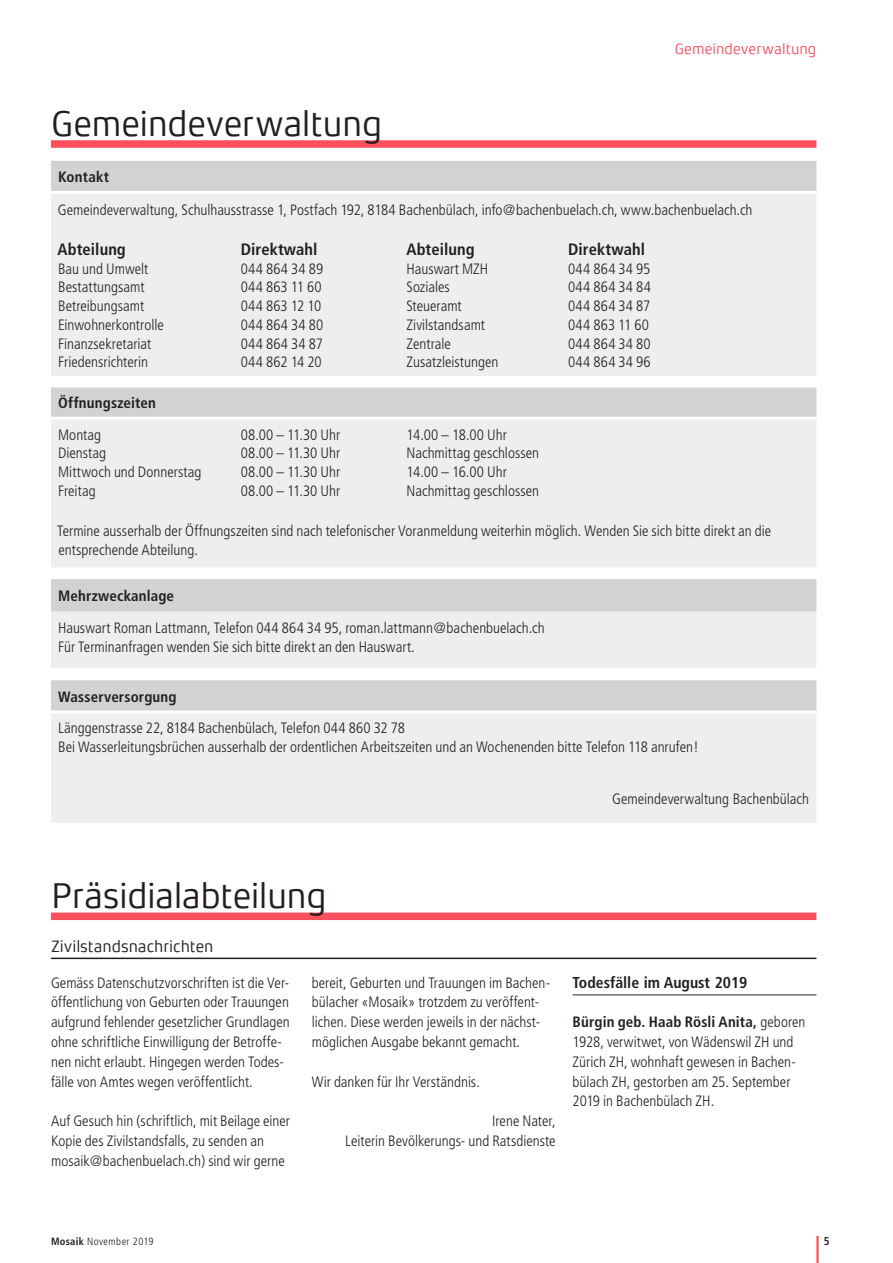
<style>
.page{position:relative;width:893px;height:1263px;background:#fff}
.page>*{position:absolute;margin:0;border:0;box-sizing:border-box;transform-origin:0 0}
.t1{font:36px "Xenois Sans Pro";letter-spacing:-.015em;color:#231f20}
.t2{font:700 condensed 16.5px "Frutiger";letter-spacing:.005em;color:#231f20}
.t3{font:16.5px "Xenois Sans Pro";letter-spacing:-.01em;color:#231f20}
.t4{font:700 condensed 15.75px "Frutiger";color:#231f20}
.t5{font:300 condensed 15px/19.8px "Frutiger";color:#231f20}
.t6{font:700 condensed 15px "Frutiger";letter-spacing:.01em;color:#231f20}
.t7{font:15px "Xenois Sans Pro";letter-spacing:-.005em;color:#fc4f5e}
.t8{font:300 condensed 15px "Frutiger";letter-spacing:.02em;color:#231f20}
.t9{font:700 condensed 11.25px "Frutiger";color:#231f20}
.t10{font:300 condensed 10.5px "Frutiger";letter-spacing:.045em;color:#231f20}
.s1{font-weight:700}
</style>
<div class="page">
<hr style="left:816px;top:1236px;width:3px;height:27px;background:#fc4f5e">
<div style="left:51px;top:579px;width:765px;height:33px;background:#d1d2d4"></div>
<svg style="left:51px;top:612px;width:765px;height:211px;background:#e9e9ea"></svg>
<div style="left:51px;top:668px;width:765px;height:12px;background:#fff"></div>
<hr style="left:51px;top:710px;width:765px;height:3px;background:#fff">
<div style="left:51px;top:140px;width:765px;height:8px;background:#fc4f5e"></div>
<div style="left:51px;top:161px;width:765px;height:30px;background:#d1d2d4"></div>
<svg style="left:51px;top:194px;width:765px;height:373px;background:#ebebec"></svg>
<div style="left:51px;top:377px;width:765px;height:9px;background:#fff"></div>
<hr style="left:51px;top:376px;width:765px;height:3px;background:#fff">
<hr style="left:51px;top:385px;width:765px;height:3px;background:#fff">
<hr style="left:51px;top:417px;width:765px;height:3px;background:#fff">
<hr style="left:573px;top:994px;width:243px;height:1px;background:#231f20">
<div style="left:51px;top:912px;width:765px;height:8px;background:#fc4f5e"></div>
<hr style="left:51px;top:957px;width:765px;height:2px;background:#231f20">
<p class="t7" style="left:675px;top:40px;width:143px">Gemeindeverwaltung</p>
<h1 class="t1" style="left:51px;top:103px;width:333px">Gemeindeverwaltung</h1>
<p class="t6" style="left:58px;top:168px;width:52px">Kontakt</p>
<p class="t5" style="left:58px;top:200px;width:696px">Gemeindeverwaltung, Schulhausstrasse 1, Postfach 192, 8184 Bachenbülach, info@bachenbuelach.ch, www.bachenbuelach.ch</p>
<p class="t2" style="left:58px;top:239px;width:70px">Abteilung</p>
<p class="t2" style="left:241px;top:239px;width:78px">Direktwahl</p>
<p class="t2" style="left:406px;top:239px;width:70px">Abteilung</p>
<p class="t2" style="left:568px;top:239px;width:78px">Direktwahl</p>
<p class="t5" style="left:58px;top:259px;width:92px">Bau und Umwelt</p>
<p class="t5" style="left:241px;top:259px;width:84px">044 864 34 89</p>
<p class="t5" style="left:406px;top:259px;width:83px">Hauswart MZH</p>
<p class="t5" style="left:568px;top:259px;width:84px">044 864 34 95</p>
<p class="t5" style="left:58px;top:277px;width:88px">Bestattungsamt</p>
<p class="t5" style="left:241px;top:277px;width:82px">044 863 11 60</p>
<p class="t5" style="left:406px;top:277px;width:45px">Soziales</p>
<p class="t8" style="left:568px;top:279px;width:84px">044 864 34 84</p>
<p class="t5" style="left:58px;top:296px;width:88px">Betreibungsamt</p>
<p class="t5" style="left:241px;top:296px;width:82px">044 863 12 10</p>
<p class="t5" style="left:406px;top:296px;width:57px">Steueramt</p>
<p class="t5" style="left:568px;top:296px;width:84px">044 864 34 87</p>
<p class="t5" style="left:58px;top:315px;width:107px">Einwohnerkontrolle</p>
<p class="t5" style="left:241px;top:315px;width:84px">044 864 34 80</p>
<p class="t5" style="left:406px;top:315px;width:80px">Zivilstandsamt</p>
<p class="t5" style="left:568px;top:315px;width:82px">044 863 11 60</p>
<p class="t5" style="left:58px;top:334px;width:95px">Finanzsekretariat</p>
<p class="t5" style="left:241px;top:334px;width:84px">044 864 34 87</p>
<p class="t5" style="left:406px;top:334px;width:46px">Zentrale</p>
<p class="t5" style="left:568px;top:334px;width:84px">044 864 34 80</p>
<p class="t5" style="left:58px;top:352px;width:91px">Friedensrichterin</p>
<p class="t5" style="left:241px;top:352px;width:83px">044 862 14 20</p>
<p class="t5" style="left:406px;top:352px;width:93px">Zusatzleistungen</p>
<p class="t5" style="left:568px;top:352px;width:84px">044 864 34 96</p>
<p class="t6" style="left:58px;top:393px;width:99px">Öffnungszeiten</p>
<p class="t5" style="left:58px;top:425px;width:45px">Montag</p>
<p class="t5" style="left:241px;top:425px;width:101px">08.00 – 11.30 Uhr</p>
<p class="t5" style="left:406px;top:425px;width:102px">14.00 – 18.00 Uhr</p>
<p class="t5" style="left:58px;top:443px;width:50px">Dienstag</p>
<p class="t5" style="left:241px;top:443px;width:101px">08.00 – 11.30 Uhr</p>
<p class="t5" style="left:406px;top:443px;width:134px">Nachmittag geschlossen</p>
<p class="t5" style="left:58px;top:462px;width:145px">Mittwoch und Donnerstag</p>
<p class="t5" style="left:241px;top:462px;width:101px">08.00 – 11.30 Uhr</p>
<p class="t5" style="left:406px;top:462px;width:102px">14.00 – 16.00 Uhr</p>
<p class="t5" style="left:58px;top:481px;width:39px">Freitag</p>
<p class="t5" style="left:241px;top:481px;width:101px">08.00 – 11.30 Uhr</p>
<p class="t5" style="left:406px;top:481px;width:134px">Nachmittag geschlossen</p>
<p class="t5" style="left:57px;top:522px;width:716px;line-height:18.8px">Termine ausserhalb der Öffnungszeiten sind nach telefonischer Voranmeldung weiterhin möglich. Wenden Sie sich bitte direkt an die entsprechende Abteilung.</p>
<p class="t6" style="left:58px;top:586px;width:117px">Mehrzweckanlage</p>
<p class="t5" style="left:58px;top:619px;width:488px;line-height:18.8px">Hauswart Roman Lattmann, Telefon 044 864 34 95, roman.lattmann@bachenbuelach.ch<br>Für Terminanfragen wenden Sie sich bitte direkt an den Hauswart.</p>
<p class="t6" style="left:58px;top:688px;width:120px">Wasserversorgung</p>
<p class="t5" style="left:58px;top:719px;width:642px;line-height:18.8px">Länggenstrasse 22, 8184 Bachenbülach, Telefon 044 860 32 78<br>Bei Wasserleitungsbrüchen ausserhalb der ordentlichen Arbeitszeiten und an Wochenenden bitte Telefon 118 anrufen!</p>
<p class="t5" style="left:612px;top:789px;width:198px">Gemeindeverwaltung Bachenbülach</p>
<h1 class="t1" style="left:51px;top:876px;width:277px">Präsidialabteilung</h1>
<p class="t3" style="left:51px;top:937px;width:164px">Zivilstandsnachrichten</p>
<p class="t5" style="left:51px;top:973px;width:240px">Gemäss Datenschutzvorschriften ist die Ver&shy;öffentlichung von Geburten oder Trauungen aufgrund fehlender gesetzlicher Grundlagen ohne schriftliche Einwilligung der Betroffe&shy;nen nicht erlaubt. Hingegen werden Todes&shy;fälle von Amtes wegen veröffentlicht.</p>
<p class="t5" style="left:51px;top:1111px;width:241px">Auf Gesuch hin (schriftlich, mit Beilage einer<br>Kopie des Zivilstandsfalls, zu senden an mosaik@bachenbuelach.ch) sind wir gerne</p>
<p class="t5" style="left:312px;top:973px;width:240px">bereit, Geburten und Trauungen im Bachen&shy;bülacher «Mosaik» trotzdem zu veröffent&shy;lichen. Diese werden jeweils in der nächst&shy;möglichen Ausgabe bekannt gemacht.</p>
<p class="t5" style="left:312px;top:1072px;width:170px">Wir danken für Ihr Verständnis.</p>
<p class="t5" style="left:345px;top:1111px;width:212px;text-align:right">Irene Nater,<br>Leiterin Bevölkerungs- und Ratsdienste</p>
<p class="t4" style="left:573px;top:973px;width:176px">Todesfälle im August 2019</p>
<p class="t5" style="left:573px;top:1012px;width:234px"><span class="s1">Bürgin geb. Haab Rösli Anita,</span> geboren 1928, verwitwet, von Wädenswil ZH und Zürich ZH, wohnhaft gewesen in Bachen&shy;bülach ZH, gestorben am 25. September 2019 in Bachenbülach ZH.</p>
<p class="t10" style="left:51px;top:1235px;width:104px"><span class="s1">Mosaik</span> November 2019</p>
<p class="t9" style="left:824px;top:1234px;width:7px">5</p>
</div>
